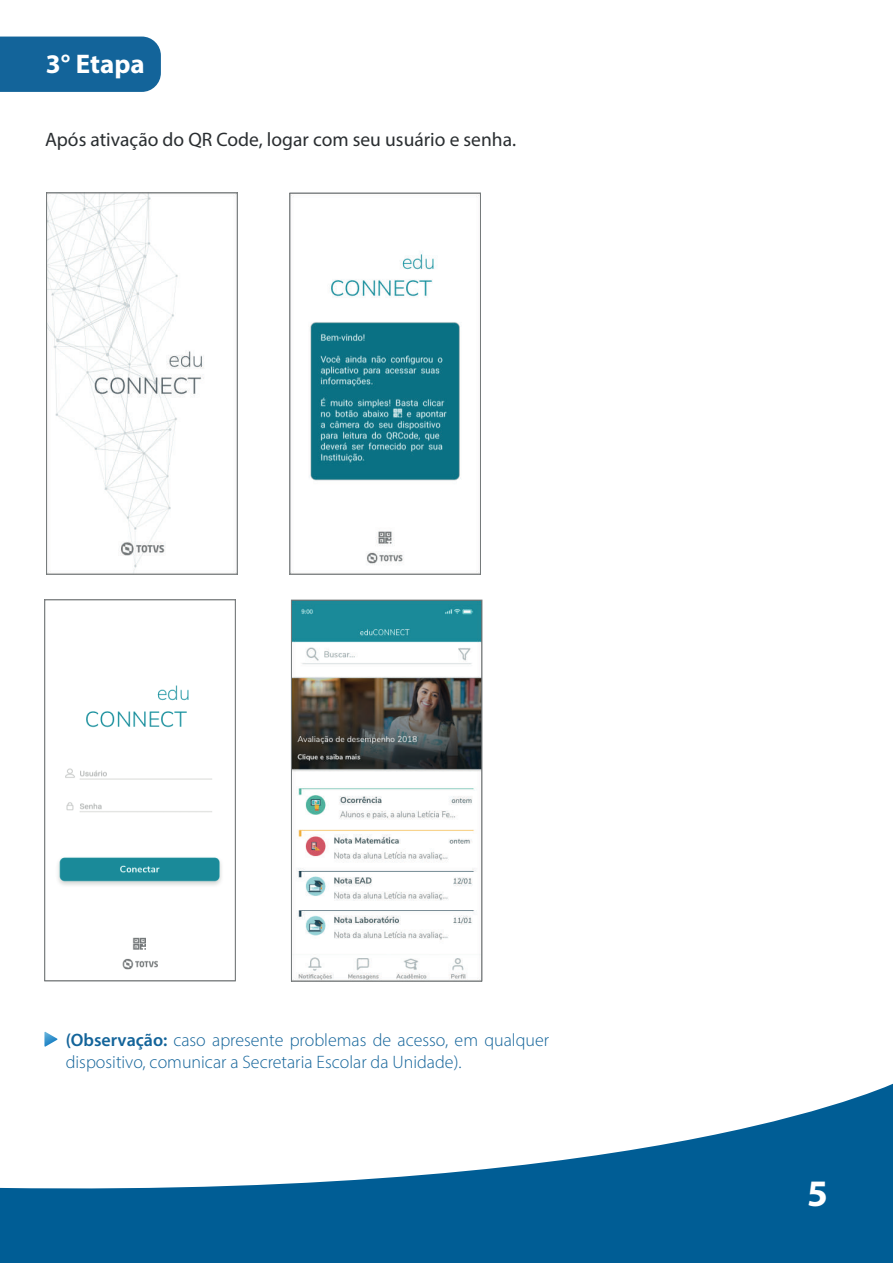
<style>
.page{position:relative;width:893px;height:1263px;background:#fff}
.page>*{position:absolute;margin:0;border:0;box-sizing:border-box;transform-origin:0 0}
.t1{font:700 37.5px "Myriad Pro";color:#fff}
.t2{font:700 27px "Myriad Pro";color:#fff}
.t3{font:19.5px "Myriad Pro";color:#2a2e31}
.t4{font:300 18px/22.5px "Myriad Pro";color:#13649a}
.s1{font-weight:600}
</style>
<div class="page">
<svg style="left:44px;top:1032px;width:14px;height:15px"></svg>
<div style="left:0;top:37px;width:161px;height:55px;background:#13649a"></div>
<img style="left:48px;top:195px;width:186px;height:377px">
<img style="left:293px;top:195px;width:186px;height:377px">
<img style="left:58px;top:685px;width:164px;height:285px">
<img style="left:293px;top:602px;width:187px;height:377px">
<svg style="left:0;top:1083px;width:893px;height:180px;fill:#005d95"></svg>
<div style="left:46px;top:193px;width:192px;height:381px;border:1px solid #757a7b"></div>
<div style="left:290px;top:193px;width:191px;height:381px;border:1px solid #757a7b"></div>
<div style="left:44px;top:599px;width:192px;height:382px;border:1px solid #757a7b"></div>
<div style="left:291px;top:600px;width:191px;height:381px;border:1px solid #757a7b"></div>
<h2 class="t2" style="left:46px;top:47px;width:100px">3° Etapa</h2>
<p class="t3" style="left:45px;top:128px;width:473px">Após ativação do QR Code, logar com seu usuário e senha.</p>
<p class="t4" style="left:66px;top:1028px;width:485px"><span class="s1">(Observação:</span> caso apresente problemas de acesso, em qualquer dispositivo, comunicar a Secretaria Escolar da Unidade).</p>
<h1 class="t1" style="left:807px;top:1169px;width:22px">5</h1>
</div>
